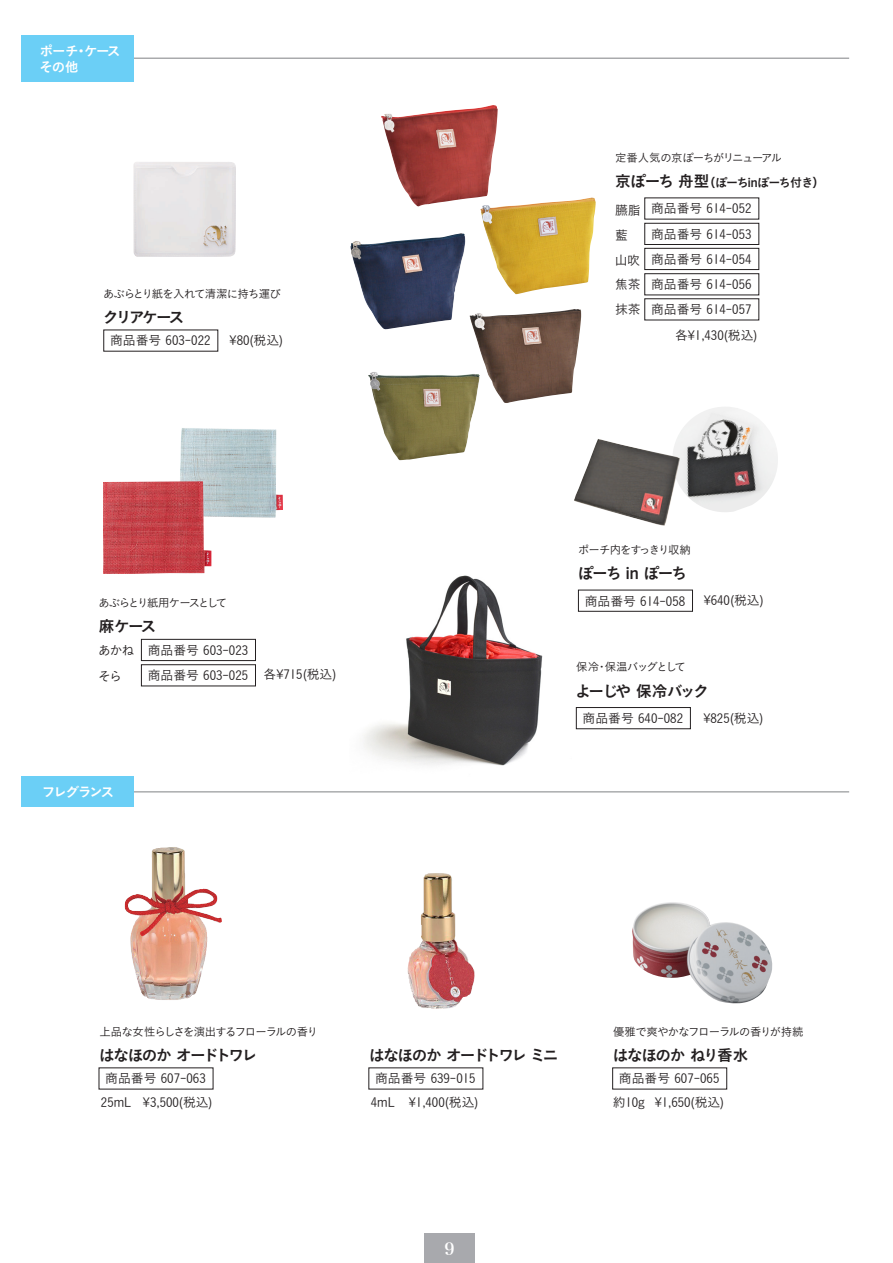
<style>
.page{position:relative;width:893px;height:1263px;background:#fff}
.page>*{position:absolute;margin:0;border:0;box-sizing:border-box;transform-origin:0 0}
.t1{font:16.5px "Hira Min Pro W6";color:#fff}
.t2{font:15.6px "Koburina Go Std W6";letter-spacing:-.115em;color:#231f20}
.t3{font:15.6px "Koburina Go Std W6";letter-spacing:-.145em;color:#231f20}
.t4{font:15.6px "Koburina Go Std W6";letter-spacing:-.09em;color:#231f20}
.t5{font:13.5px/16.5px "Koburina Go Std W6";letter-spacing:-.1em;color:#fff}
.t6{font:12.9px/24.8px "Koburina Go Std W3";color:#231f20}
.t7{font:12px "Koburina Go Std W6";letter-spacing:-.065em;color:#231f20}
.t8{font:11.4px "Koburina Go Std W3";letter-spacing:-.09em;color:#231f20}
.t9{font:11.4px "Koburina Go Std W3";letter-spacing:-.07em;color:#231f20}
.t10{font:11.4px "Koburina Go Std W3";letter-spacing:-.065em;color:#231f20}
.t11{font:11.4px "Koburina Go Std W3";letter-spacing:-.15em;color:#231f20}
.t12{font:11.4px "Koburina Go Std W3";letter-spacing:-.135em;color:#231f20}
.s1{font-size:15.6px}
</style>
<div class="page">
<img style="left:632px;top:902px;width:141px;height:102px">
<img style="left:407px;top:873px;width:68px;height:136px">
<img style="left:124px;top:847px;width:98px;height:153px">
<hr style="left:87px;top:58px;width:762px;height:1px;background:#808285">
<div style="left:21px;top:35px;width:113px;height:47px;background:#6bcff6"></div>
<hr style="left:87px;top:791px;width:762px;height:1px;background:#808285">
<div style="left:21px;top:776px;width:113px;height:31px;background:#6bcff6"></div>
<img style="left:363px;top:575px;width:233px;height:191px">
<img style="left:133px;top:162px;width:103px;height:95px">
<img style="left:381px;top:105px;width:117px;height:102px">
<img style="left:350px;top:233px;width:116px;height:97px">
<img style="left:480px;top:198px;width:116px;height:97px">
<img style="left:368px;top:372px;width:108px;height:88px">
<img style="left:469px;top:309px;width:112px;height:94px">
<img style="left:677px;top:407px;width:101px;height:105px">
<img style="left:574px;top:439px;width:106px;height:87px">
<img style="left:180px;top:428px;width:103px;height:90px">
<img style="left:103px;top:481px;width:108px;height:93px">
<div style="left:424px;top:1233px;width:51px;height:30px;background:#a8a9ad"></div>
<div style="left:141px;top:639px;width:115px;height:22px;border:1px solid #231f20"></div>
<div style="left:141px;top:664px;width:115px;height:22px;border:1px solid #231f20"></div>
<div style="left:576px;top:707px;width:115px;height:22px;border:1px solid #231f20"></div>
<div style="left:645px;top:223px;width:114px;height:22px;border:1px solid #231f20"></div>
<div style="left:645px;top:248px;width:114px;height:22px;border:1px solid #231f20"></div>
<div style="left:645px;top:273px;width:114px;height:22px;border:1px solid #231f20"></div>
<p class="t5" style="left:40px;top:43px;width:83px">ポーチ・ケースその他</p>
<p class="t10" style="left:103px;top:285px;width:179px">あぶらとり紙を入れて清潔に持ち運び</p>
<p class="t2" style="left:103px;top:305px;width:83px">クリアケース</p>
<p class="t6" style="left:230px;top:328px;width:55px">¥80(税込)</p>
<p class="t6" style="left:110px;top:328px;width:102px">商品番号 603-022</p>
<p class="t11" style="left:98px;top:594px;width:131px">あぶらとり紙用ケースとして</p>
<p class="t2" style="left:99px;top:614px;width:59px">麻ケース</p>
<p class="t6" style="left:98px;top:637px;width:38px;line-height:26px">あかねそら</p>
<p class="t6" style="left:148px;top:637px;width:102px;line-height:25.3px">商品番号 603-023商品番号 603-025</p>
<p class="t6" style="left:264px;top:662px;width:74px">各¥715(税込)</p>
<p class="t5" style="left:42px;top:784px;width:74px">フレグランス</p>
<p class="t8" style="left:615px;top:149px;width:169px">定番人気の京ぽーちがリニューアル</p>
<p class="t7" style="left:615px;top:174px;width:211px"><span class="s1">京ぽーち 舟型</span>（ぽーちinぽーち付き）</p>
<p class="t6" style="left:615px;top:198px;width:28px">臙脂藍山吹焦茶抹茶</p>
<p class="t6" style="left:651px;top:196px;width:102px;line-height:25.2px;text-align:justify">商品番号 614-052商品番号 614-053商品番号 614-054商品番号 614-056商品番号 614-057</p>
<p class="t6" style="left:675px;top:323px;width:84px">各¥1,430(税込)</p>
<p class="t8" style="left:578px;top:541px;width:114px">ポーチ内をすっきり収納</p>
<p class="t2" style="left:578px;top:561px;width:110px">ぽーち in ぽーち</p>
<p class="t6" style="left:585px;top:588px;width:102px">商品番号 614-058</p>
<p class="t6" style="left:704px;top:588px;width:62px">¥640(税込)</p>
<p class="t12" style="left:576px;top:658px;width:111px">保冷・保温バッグとして</p>
<p class="t3" style="left:575px;top:679px;width:135px">よーじや 保冷バック</p>
<p class="t6" style="left:703px;top:705px;width:62px">¥825(税込)</p>
<p class="t6" style="left:583px;top:706px;width:102px">商品番号 640-082</p>
<p class="t8" style="left:99px;top:1023px;width:220px">上品な女性らしさを演出するフローラルの香り</p>
<p class="t2" style="left:99px;top:1043px;width:160px">はなほのか オードトワレ</p>
<p class="t6" style="left:101px;top:1090px;width:113px">25mL ¥3,500(税込)</p>
<p class="t6" style="left:105px;top:1066px;width:102px">商品番号 607-063</p>
<p class="t2" style="left:369px;top:1043px;width:191px">はなほのか オードトワレ ミニ</p>
<p class="t6" style="left:371px;top:1090px;width:109px">4mL ¥1,400(税込)</p>
<p class="t6" style="left:375px;top:1066px;width:102px">商品番号 639-015</p>
<p class="t1" style="left:444px;top:1234px;width:12px">9</p>
<p class="t9" style="left:613px;top:1023px;width:192px">優雅で爽やかなフローラルの香りが持続</p>
<p class="t4" style="left:613px;top:1043px;width:137px">はなほのか ねり香水</p>
<p class="t6" style="left:613px;top:1090px;width:113px">約10g ¥1,650(税込)</p>
<p class="t6" style="left:619px;top:1066px;width:102px">商品番号 607-065</p>
</div>
